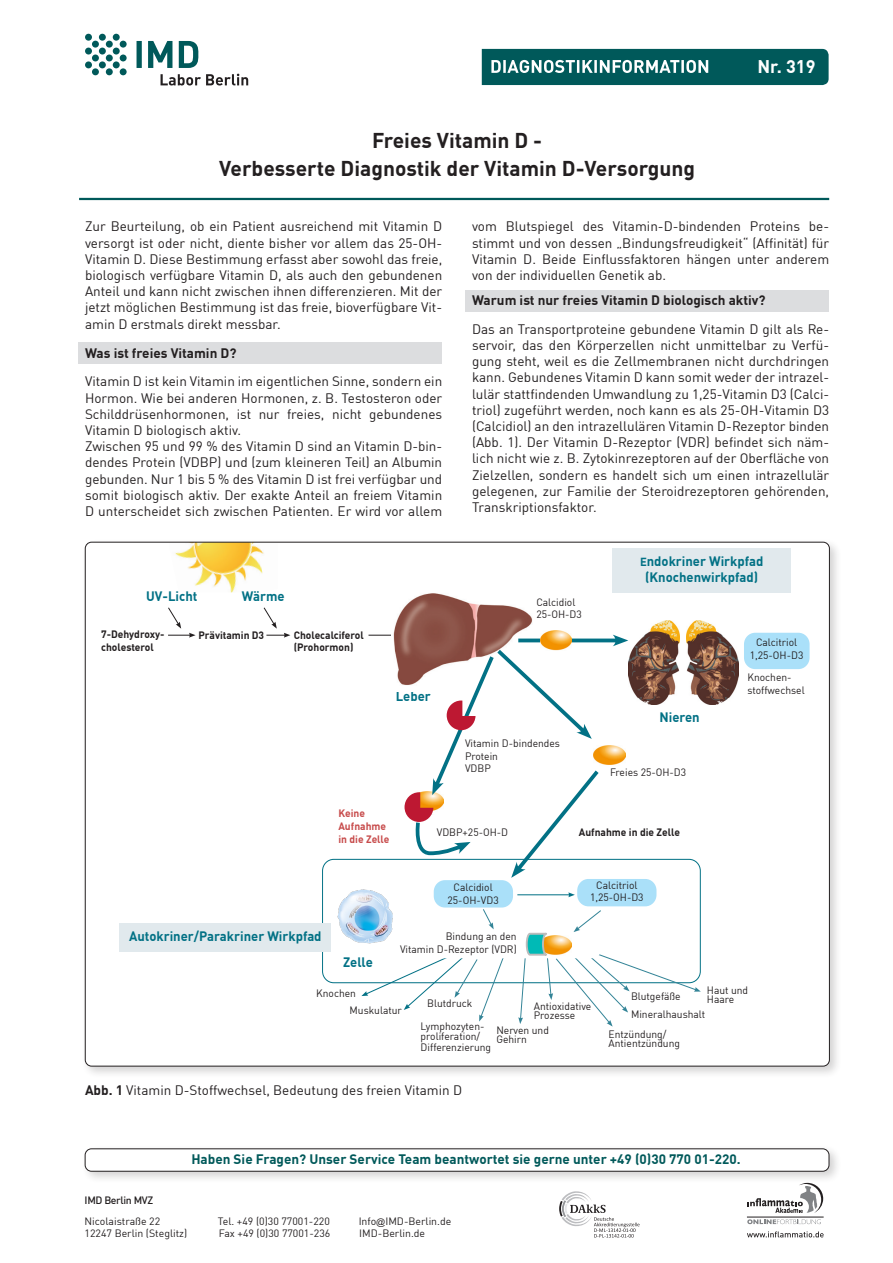
<style>
.page{position:relative;width:893px;height:1263px;background:#fff}
.page>*{position:absolute;margin:0;border:0;box-sizing:border-box;transform-origin:0 0}
.DiagInfo-Überschrift{font:700 21px/28.5px "DIN Offc";color:#231f20;text-align:center}
.DiagInfo-Nr{font:700 18px "DIN Offc";color:#fff}
.Fließtext{font:13.5px/16.2px "DIN Offc";color:#231f20;text-align:justify}
.t1{font:700 13.5px "DIN Offc";color:#00595a}
.Absatzüberschriften{font:700 13.5px "DIN Offc";color:#231f20}
.Absatzüberschriften-2{font:13.5px "DIN Offc";color:#231f20}
.t2{font:700 13.35px/16px "DIN Offc";color:#027185;text-align:center}
.t3{font:10.5px/12.6px "DIN Offc";color:#231f20}
.t4{font:700 10.5px/12.6px "DIN Offc";color:#231f20}
.t5{font:700 10.5px/12.6px "DIN Offc";color:#c74b4b}
.s1{font-size:11.55px}
.s2{font-weight:700}
.s3{font-weight:500}
.s4{font-family:"Arial";font-size:9px}
</style>
<div class="page">
<svg style="left:559px;top:1191px;width:80px;height:46px"></svg>
<svg style="left:747px;top:1231px;width:77px;height:6px"></svg>
<svg style="left:747px;top:1184px;width:76px;height:29px"></svg>
<svg style="left:747px;top:1219px;width:74px;height:5px"></svg>
<hr style="left:747px;top:1217px;width:77px;height:1px;background:#231f20">
<div style="left:79px;top:342px;width:363px;height:22px;background:#dcdddf"></div>
<div style="left:465px;top:290px;width:364px;height:22px;background:#dcdddf"></div>
<div style="left:81px;top:538px;width:761px;height:540px;background:#231f20;opacity:.2"></div>
<div style="left:85px;top:542px;width:744px;height:524px;background:#fff;border-radius:6px"></div>
<img style="left:175px;top:544px;width:89px;height:48px">
<div style="left:612px;top:548px;width:179px;height:44px;background:#e1e9ed"></div>
<img style="left:687px;top:620px;width:51px;height:84px">
<img style="left:628px;top:620px;width:51px;height:84px">
<div style="left:744px;top:633px;width:66px;height:36px;background:#aae0f9;border-radius:11px"></div>
<svg style="left:168px;top:607px;width:28px;height:31px"></svg>
<svg style="left:369px;top:634px;width:22px;height:2px"></svg>
<img style="left:602px;top:745px;width:24px;height:20px">
<div style="left:120px;top:923px;width:211px;height:29px;background:#e1e9ed"></div>
<div style="left:577px;top:879px;width:79px;height:27px;background:#aae0f9;border-radius:11px"></div>
<img style="left:337px;top:889px;width:52px;height:54px">
<img style="left:393px;top:593px;width:139px;height:92px">
<hr style="left:517px;top:894px;width:53px;height:1px;background:#027185">
<svg style="left:568px;top:892px;width:7px;height:5px"></svg>
<hr style="left:518px;top:639px;width:101px;height:3px;background:#027185">
<svg style="left:613px;top:635px;width:15px;height:11px"></svg>
<img style="left:540px;top:630px;width:32px;height:16px">
<div style="left:434px;top:880px;width:79px;height:27px;background:#aae0f9;border-radius:11px"></div>
<svg style="left:263px;top:607px;width:27px;height:31px"></svg>
<svg style="left:361px;top:908px;width:340px;height:118px"></svg>
<svg style="left:404px;top:646px;width:198px;height:232px"></svg>
<hr style="left:79px;top:198px;width:750px;height:2px;background:#00595a">
<div style="left:81px;top:1144px;width:761px;height:40px;background:#231f20;opacity:.2"></div>
<div style="left:85px;top:1149px;width:744px;height:22px;background:#fff;border-radius:6px"></div>
<div style="left:85px;top:1148px;width:744px;height:23px;border:1px solid #231f20;border-radius:6px"></div>
<svg style="left:137px;top:41px;width:62px;height:27px"></svg>
<svg style="left:161px;top:74px;width:87px;height:11px"></svg>
<svg style="left:85px;top:34px;width:42px;height:41px"></svg>
<svg style="left:482px;top:49px;width:347px;height:36px;background:#1c6b6c"></svg>
<p class="DiagInfo-Überschrift" style="left:219px;top:125px;width:477px">Freies Vitamin D -<br>Verbesserte Diagnostik der Vitamin D-Versorgung</p>
<p class="DiagInfo-Nr" style="left:757px;top:55px;width:60px">Nr. 319</p>
<p class="Fließtext" style="left:85px;top:218px;width:359px">Zur Beurteilung, ob ein Patient ausreichend mit Vitamin D versorgt ist oder nicht, diente bisher vor allem das 25-OH-Vitamin D. Diese Bestimmung erfasst aber sowohl das freie, biologisch verfügbare Vitamin D, als auch den gebundenen Anteil und kann nicht zwischen ihnen differenzieren. Mit der jetzt möglichen Bestimmung ist das freie, bioverfügbare Vit&shy;amin D erstmals direkt messbar.</p>
<p class="Absatzüberschriften" style="left:85px;top:344px;width:153px">Was ist freies Vitamin D?</p>
<p class="Fließtext" style="left:85px;top:373px;width:359px">Vitamin D ist kein Vitamin im eigentlichen Sinne, sondern ein Hormon. Wie bei anderen Hormonen, z. B. Testosteron oder Schilddrüsenhormonen, ist nur freies, nicht gebundenes Vitamin D biologisch aktiv.</p>
<p class="Fließtext" style="left:85px;top:438px;width:359px">Zwischen 95 und 99 % des Vitamin D sind an Vitamin D-bin&shy;dendes Protein (VDBP) und (zum kleineren Teil) an Albumin gebunden. Nur 1 bis 5 % des Vitamin D ist frei verfügbar und somit biologisch aktiv. Der exakte Anteil an freiem Vitamin D unterscheidet sich zwischen Patienten. Er wird vor allem</p>
<p class="t2" style="left:242px;top:587px;width:44px">Wärme</p>
<p class="t2" style="left:146px;top:587px;width:53px">UV-Licht</p>
<p class="t4" style="left:101px;top:627px;width:65px">7-Dehydroxy&shy;cholesterol</p>
<p class="t4" style="left:199px;top:628px;width:67px">Prävitamin D3</p>
<p class="t4" style="left:294px;top:628px;width:72px">Cholecalciferol (Prohormon)</p>
<p class="t2" style="left:396px;top:688px;width:37px">Leber</p>
<p class="Fließtext" style="left:472px;top:218px;width:359px">vom Blutspiegel des Vitamin-D-bindenden Proteins be&shy;stimmt und von dessen „Bindungsfreudigkeit“ (Affinität) für Vitamin D. Beide Einflussfaktoren hängen unter anderem von der individuellen Genetik ab.</p>
<p class="Absatzüberschriften" style="left:472px;top:291px;width:295px">Warum ist nur freies Vitamin D biologisch aktiv?</p>
<p class="Fließtext" style="left:472px;top:320px;width:359px">Das an Transportproteine gebundene Vitamin D gilt als Re&shy;servoir, das den Körperzellen nicht unmittelbar zu Verfü&shy;gung steht, weil es die Zellmembranen nicht durchdringen kann. Gebundenes Vitamin D kann somit weder der intrazel&shy;lulär stattfindenden Umwandlung zu 1,25-Vitamin D3 (Calci&shy;triol) zugeführt werden, noch kann es als 25-OH-Vitamin D3 (Calcidiol) an den intrazellulären Vitamin D-Rezeptor binden (Abb. 1). Der Vitamin D-Rezeptor (VDR) befindet sich näm&shy;lich nicht wie z. B. Zytokinrezeptoren auf der Oberfläche von Zielzellen, sondern es handelt sich um einen intrazellulär gelegenen, zur Familie der Steroidrezeptoren gehörenden, Transkriptionsfaktor.</p>
<p class="t3" style="left:536px;top:595px;width:47px">Calcidiol<br>25-OH-D3</p>
<p class="t3" style="left:465px;top:737px;width:96px">Vitamin D-bindendes<br>Protein<br>VDBP</p>
<p class="t2" style="left:640px;top:552px;width:125px"><span class="s1">E</span>ndokriner Wirkpfad (Knochenwirkpfad)</p>
<p class="t2" style="left:659px;top:709px;width:42px">Nieren</p>
<p class="t3" style="left:610px;top:766px;width:78px">Freies 25-OH-D3</p>
<p class="t3" style="left:750px;top:636px;width:55px;text-align:center">Calcitriol<br>1,25-OH-D3</p>
<p class="t3" style="left:747px;top:671px;width:59px">Knochen&shy;stoffwechsel</p>
<p class="t5" style="left:338px;top:807px;width:53px">Keine<br>Aufnahme in die Zelle</p>
<p class="t3" style="left:437px;top:825px;width:73px">VDBP+25-OH-D</p>
<p class="t3" style="left:448px;top:881px;width:53px;text-align:center">Calcidiol<br>25-OH-VD3</p>
<p class="t2" style="left:129px;top:928px;width:194px">Autokriner/Parakriner Wirkpfad</p>
<p class="t3" style="left:400px;top:930px;width:118px;text-align:right">Bindung an den<br>Vitamin D-Rezeptor (VDR)</p>
<p class="t2" style="left:343px;top:954px;width:31px">Zelle</p>
<p class="t4" style="left:579px;top:825px;width:103px">Aufnahme in die Zelle</p>
<p class="t3" style="left:590px;top:878px;width:55px;text-align:center">Calcitriol<br>1,25-OH-D3</p>
<p class="t3" style="left:350px;top:985px;width:54px;line-height:16.6px;text-indent:-33px">Knochen<br>Muskulatur</p>
<p class="t3" style="left:427px;top:997px;width:47px">Blutdruck</p>
<p class="t3" style="left:534px;top:1001px;width:59px;line-height:9.6px">Antioxidative<br>Prozesse</p>
<p class="t3" style="left:421px;top:1020px;width:72px;line-height:10.5px">Lymphozyten&shy;proliferation/<br>Differenzierung</p>
<p class="t3" style="left:496px;top:1025px;width:54px;line-height:9.6px">Nerven und<br>Gehirn</p>
<p class="Absatzüberschriften-2" style="left:85px;top:1081px;width:379px"><span class="s2">Abb. 1</span> Vitamin D-Stoffwechsel, Bedeutung des freien Vitamin D</p>
<p class="t3" style="left:707px;top:985px;width:43px;line-height:9.6px">Haut und<br>Haare</p>
<p class="t3" style="left:631px;top:987px;width:76px;line-height:17.9px">Blutgefäße<br>Mineralhaushalt</p>
<p class="t3" style="left:608px;top:1029px;width:73px;line-height:9.6px">Entzündung/<br>Antientzündung</p>
<p class="t1" style="left:191px;top:1150px;width:551px">Haben Sie Fragen? Unser Service Team beantwortet sie gerne unter +49 (0)30 770 01-220.</p>
<p class="t3" style="left:85px;top:1190px;width:77px;line-height:20.5px"><span class="s3">IMD Berlin MVZ<br></span>Nicolaistraße 22</p>
<p class="t3" style="left:218px;top:1215px;width:113px">Tel. +49 (0)30 77001-220</p>
<p class="t3" style="left:359px;top:1215px;width:94px">Info<span class="s4">@</span>IMD-Berlin.de</p>
<p class="t3" style="left:85px;top:1227px;width:104px">12247 Berlin (Steglitz)</p>
<p class="t3" style="left:219px;top:1227px;width:113px">Fax +49 (0)30 77001-236</p>
<p class="t3" style="left:359px;top:1227px;width:67px">IMD-Berlin.de</p>
</div>
